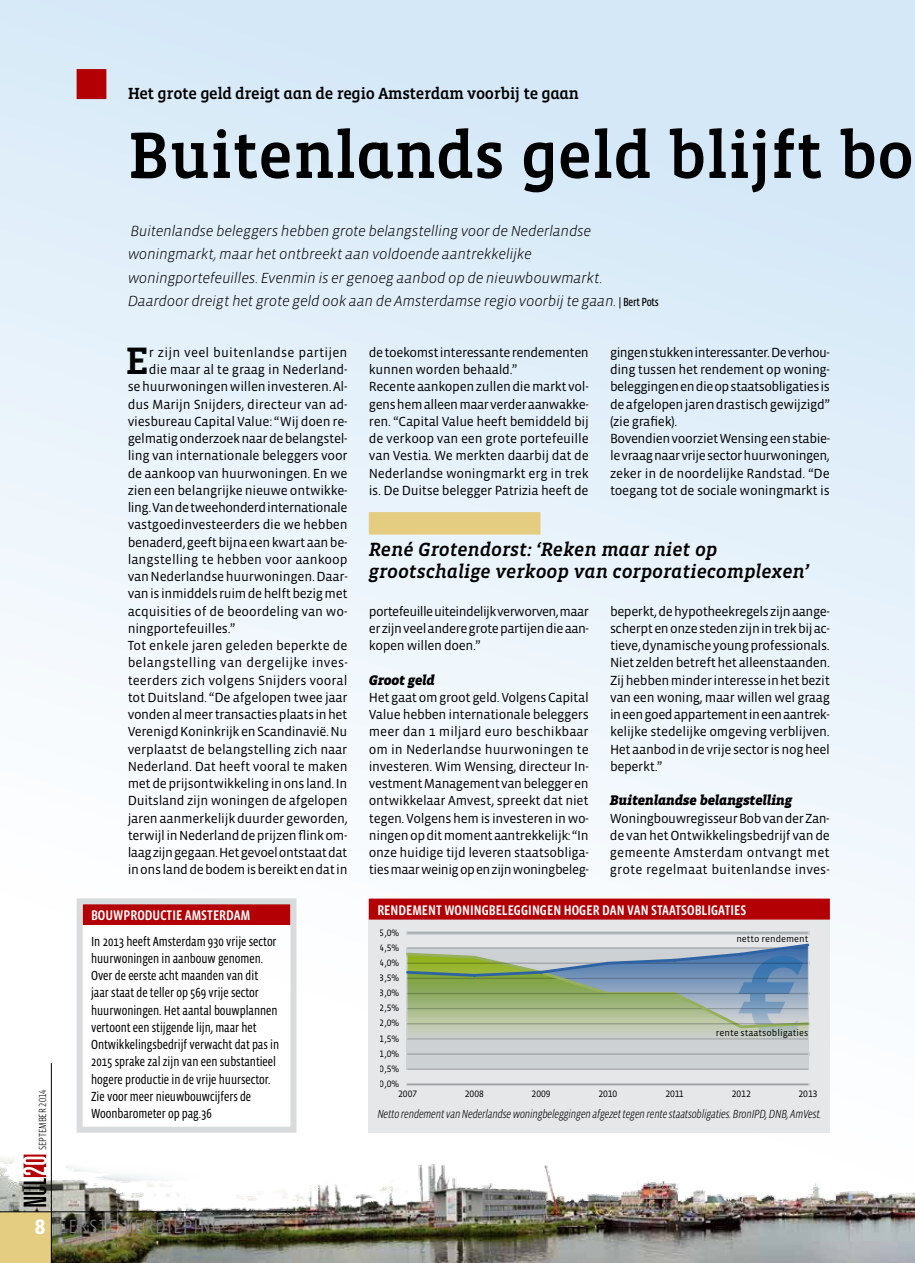
<style>
.page{position:relative;width:915px;height:1263px;background:#fff}
.page>*{position:absolute;margin:0;border:0;box-sizing:border-box;transform-origin:0 0}
.t1{font:500 66.75px "Vista Slab OT";letter-spacing:-.005em;color:#000}
.t2{font:500 39.15px "Vista Slab OT";color:#000}
.t3{font:italic 500 19.5px/22.5px "Vista Slab OT";letter-spacing:-.005em;color:#000}
.t4{font:300 19.5px "Vista Sans Nar OT";letter-spacing:.095em;color:#818084}
.t5{font:500 16.5px "Vista Slab OT";letter-spacing:-.02em;color:#000}
.t6{font:italic 300 15px/23.2px "Vista Sans OT";letter-spacing:-.02em;color:#000}
.t7{font:500 14.25px "Vista Sans Nar OT";color:#fff}
.t8{font:italic 900 14.25px "Vista Slab OT";letter-spacing:-.02em;color:#000}
.t9{font:13.5px/17.2px "Vista Sans OT";letter-spacing:-.02em;color:#000;text-align:justify}
.t10{font:13.5px/17.2px "Vista Sans Nar OT";letter-spacing:-.005em;color:#000}
.t11{font:13.5px "Vista Sans OT";color:#000}
.t12{font:13.5px "Vista Sans OT";letter-spacing:.015em;color:#000}
.t13{font:italic 300 12px "Vista Sans Nar OT";letter-spacing:-.005em;color:#000}
.t14{font:300 10.5px "Vista Sans Nar OT";letter-spacing:-.005em;color:#000}
.t15{font:9.45px "Vista Sans OT";color:#000}
.s1{font-family:"Vista Sans Nar OT";font-weight:400;font-style:normal;font-size:12px}
.s2{font-family:"Vista Slab OT";font-weight:700;font-size:21.3px;color:#fff}
</style>
<div class="page">
<div style="left:0;top:0;width:914px;height:1233px;background:linear-gradient(to bottom,#d3e7f7,#fff)"></div>
<img style="left:0;top:1137px;width:914px;height:126px">
<div style="left:0;top:1212px;width:51px;height:51px;background:#e4cd81"></div>
<hr style="left:0;top:1211px;width:327px;height:1px;background:#000">
<hr style="left:51px;top:1063px;width:1px;height:200px;background:#000">
<svg style="left:24px;top:1154px;width:22px;height:52px"></svg>
<div style="left:77px;top:69px;width:29px;height:30px;background:#b30005"></div>
<div style="left:83px;top:904px;width:207px;height:21px;background:#b30005"></div>
<div style="left:77px;top:898px;width:219px;height:235px;border:6px solid #d8dbdc"></div>
<div style="left:369px;top:512px;width:171px;height:23px;background:#e4cd81"></div>
<div style="left:369px;top:899px;width:460px;height:234px;background:#e5e7e8"></div>
<div style="left:369px;top:898px;width:460px;height:21px;background:#b30005"></div>
<svg style="left:407px;top:1060px;width:400px;height:9px;background:#cbcfd1"></svg>
<hr style="left:407px;top:1069px;width:400px;height:1px;background:#c3c5c8">
<hr style="left:407px;top:932px;width:400px;height:1px;background:#c3c5c8">
<hr style="left:407px;top:1084px;width:400px;height:1px;background:#c3c5c8">
<svg style="left:406px;top:943px;width:404px;height:117px;background:#a3b5a8"></svg>
<p class="t5" style="left:128px;top:85px;width:453px">Het grote geld dreigt aan de regio Amsterdam voorbij te gaan</p>
<h1 class="t1" style="left:128px;top:121px;width:787px">Buitenlands geld blijft bo</h1>
<p class="t14" style="left:37px;top:1150px;width:62px;rotate:-90deg">SEPTEMBER 2014</p>
<p class="t6" style="left:128px;top:220px;width:532px">Buitenlandse beleggers hebben grote belangstelling voor de Nederlandse woningmarkt, maar het ontbreekt aan voldoende aantrekkelijke woningportefeuilles. Evenmin is er genoeg aanbod op de nieuwbouwmarkt.<br>Daardoor dreigt het grote geld ook aan de Amsterdamse regio voorbij te gaan. <span class="s1">| Bert Pots</span></p>
<h2 class="t2" style="left:126px;top:341px;width:25px">E</h2>
<p class="t12" style="left:149px;top:345px;width:200px">r zijn veel buitenlandse partijen</p>
<p class="t9" style="left:609px;top:344px;width:221px;text-align:left">gingen stukken interessanter. De verhou&shy;ding tussen het rendement op woning&shy;beleggingen en die op staatsobligaties is de afgelopen jaren drastisch gewijzigd” (zie grafiek).<br>Bovendien voorziet Wensing een stabie&shy;le vraag naar vrije sector huurwoningen, zeker in de noordelijke Randstad. “De toegang tot de sociale woningmarkt is</p>
<p class="t9" style="left:369px;top:344px;width:221px;text-align:left">de toekomst interessante rendementen kunnen worden behaald.”<br>Recente aankopen zullen die markt vol&shy;gens hem alleen maar verder aanwakke&shy;ren. “Capital Value heeft bemiddeld bij de verkoop van een grote portefeuille van Vestia. We merkten daarbij dat de Nederlandse woningmarkt erg in trek is. De Duitse belegger Patrizia heeft de</p>
<p class="t9" style="left:149px;top:361px;width:200px">die maar al te graag in Nederland-</p>
<p class="t9" style="left:128px;top:378px;width:221px">se huurwoningen willen investeren. Al-</p>
<p class="t9" style="left:128px;top:396px;width:221px">dus Marijn Snijders, directeur van ad-</p>
<p class="t9" style="left:128px;top:413px;width:221px">viesbureau Capital Value: “Wij doen re-</p>
<p class="t9" style="left:128px;top:430px;width:221px">gelmatig onderzoek naar de belangstel-</p>
<p class="t9" style="left:128px;top:447px;width:221px">ling van internationale beleggers voor</p>
<p class="t9" style="left:128px;top:465px;width:221px">de aankoop van huurwoningen. En we</p>
<p class="t9" style="left:128px;top:482px;width:221px">zien een belangrijke nieuwe ontwikke-</p>
<p class="t9" style="left:128px;top:499px;width:221px">ling. Van de tweehonderd internationale</p>
<p class="t9" style="left:128px;top:516px;width:221px">vastgoedinvesteerders die we hebben</p>
<p class="t9" style="left:128px;top:534px;width:221px">benaderd, geeft bijna een kwart aan be-</p>
<p class="t11" style="left:128px;top:552px;width:221px">langstelling te hebben voor aankoop</p>
<p class="t9" style="left:128px;top:568px;width:221px">van Nederlandse huurwoningen. Daar-</p>
<p class="t9" style="left:128px;top:585px;width:221px">van is inmiddels ruim de helft bezig met</p>
<p class="t9" style="left:128px;top:603px;width:221px">acquisities of de beoordeling van wo-</p>
<p class="t9" style="left:128px;top:620px;width:109px">ningportefeuilles.”</p>
<p class="t9" style="left:128px;top:637px;width:221px">Tot enkele jaren geleden beperkte de</p>
<p class="t12" style="left:128px;top:656px;width:221px">belangstelling van dergelijke inves-</p>
<p class="t11" style="left:128px;top:673px;width:221px">teerders zich volgens Snijders vooral</p>
<p class="t9" style="left:128px;top:689px;width:221px">tot Duitsland. “De afgelopen twee jaar</p>
<p class="t9" style="left:128px;top:706px;width:221px">vonden al meer transacties plaats in het</p>
<p class="t9" style="left:128px;top:723px;width:221px">Verenigd Koninkrijk en Scandinavië. Nu</p>
<p class="t9" style="left:128px;top:741px;width:221px">verplaatst de belangstelling zich naar</p>
<p class="t9" style="left:128px;top:758px;width:221px">Nederland. Dat heeft vooral te maken</p>
<p class="t9" style="left:128px;top:775px;width:221px">met de prijsontwikkeling in ons land. In</p>
<p class="t9" style="left:128px;top:792px;width:221px">Duitsland zijn woningen de afgelopen</p>
<p class="t9" style="left:128px;top:810px;width:221px">jaren aanmerkelijk duurder geworden,</p>
<p class="t9" style="left:128px;top:827px;width:221px">terwijl in Nederland de prijzen flink om-</p>
<p class="t9" style="left:128px;top:844px;width:221px">laag zijn gegaan. Het gevoel ontstaat dat</p>
<p class="t9" style="left:128px;top:861px;width:221px">in ons land de bodem is bereikt en dat in</p>
<h3 class="t3" style="left:369px;top:538px;width:441px">René Grotendorst: ‘Reken maar niet op grootschalige verkoop van corporatiecomplexen’</h3>
<p class="t9" style="left:609px;top:603px;width:221px">beperkt, de hypotheekregels zijn aange&shy;scherpt en onze steden zijn in trek bij ac&shy;tieve, dynamische young professionals.<br>Niet zelden betreft het alleenstaanden.<br>Zij hebben minder interesse in het bezit van een woning, maar willen wel graag in een goed appartement in een aantrek&shy;kelijke stedelijke omgeving verblijven.<br>Het aanbod in de vrije sector is nog heel beperkt.”</p>
<p class="t8" style="left:609px;top:793px;width:184px">Buitenlandse belangstelling</p>
<p class="t9" style="left:609px;top:810px;width:221px">Woningbouwregisseur Bob van der Zan&shy;de van het Ontwikkelingsbedrijf van de gemeente Amsterdam ontvangt met grote regelmaat buitenlandse inves-</p>
<p class="t9" style="left:369px;top:603px;width:221px">portefeuille uiteindelijk verworven, maar er zijn veel andere grote partijen die aan&shy;kopen willen doen.”</p>
<p class="t8" style="left:369px;top:672px;width:68px">Groot geld</p>
<p class="t9" style="left:369px;top:689px;width:221px">Het gaat om groot geld. Volgens Capital Value hebben internationale beleggers meer dan 1 miljard euro beschikbaar om in Nederlandse huurwoningen te investeren. Wim Wensing, directeur In&shy;vestment Management van belegger en ontwikkelaar Amvest, spreekt dat niet tegen. Volgens hem is investeren in wo&shy;ningen op dit moment aantrekkelijk: “In onze huidige tijd leveren staatsobliga&shy;ties maar weinig op en zijn woningbeleg-</p>
<p class="t7" style="left:91px;top:908px;width:160px">BOUWPRODUCTIE AMSTERDAM</p>
<p class="t10" style="left:91px;top:933px;width:189px">In 2013 heeft Amsterdam 930 vrije sector huurwoningen in aanbouw genomen.<br>Over de eerste acht maanden van dit jaar staat de teller op 569 vrije sector huurwoningen. Het aantal bouwplannen vertoont een stijgende lijn, maar het Ontwikkelingsbedrijf verwacht dat pas in 2015 sprake zal zijn van een substantieel hogere productie in de vrije huursector.<br>Zie voor meer nieuwbouwcijfers de Woonbarometer op pag.36</p>
<p class="t7" style="left:377px;top:902px;width:370px">RENDEMENT WONINGBELEGGINGEN HOGER DAN VAN STAATSOBLIGATIES</p>
<p class="t15" style="left:380px;top:927px;width:21px">5,0%</p>
<p class="t15" style="left:380px;top:943px;width:21px">4,5%</p>
<p class="t15" style="left:380px;top:958px;width:21px">4,0%</p>
<p class="t15" style="left:380px;top:973px;width:21px">3,5%</p>
<p class="t15" style="left:380px;top:988px;width:21px">3,0%</p>
<p class="t15" style="left:380px;top:1003px;width:21px">2,5%</p>
<p class="t15" style="left:380px;top:1018px;width:21px">2,0%</p>
<p class="t15" style="left:380px;top:1033px;width:21px">1,5%</p>
<p class="t15" style="left:380px;top:1049px;width:21px">1,0%</p>
<p class="t15" style="left:380px;top:1064px;width:21px">0,5%</p>
<p class="t15" style="left:736px;top:934px;width:73px">netto rendement</p>
<p class="t15" style="left:715px;top:1028px;width:94px">rente staatsobligaties</p>
<p class="t15" style="left:380px;top:1079px;width:21px">0,0%</p>
<p class="t15" style="left:398px;top:1089px;width:20px">2007</p>
<p class="t15" style="left:464px;top:1089px;width:20px">2008</p>
<p class="t15" style="left:531px;top:1089px;width:20px">2009</p>
<p class="t15" style="left:598px;top:1089px;width:20px">2010</p>
<p class="t15" style="left:665px;top:1089px;width:20px">2011</p>
<p class="t15" style="left:731px;top:1089px;width:20px">2012</p>
<p class="t15" style="left:798px;top:1089px;width:20px">2013</p>
<p class="t13" style="left:377px;top:1108px;width:445px">Netto rendement van Nederlandse woningbeleggingen afgezet tegen rente staatsobligaties. BronIPD, DNB, AmVest.</p>
<h3 class="t4" style="left:35px;top:1216px;width:188px"><span class="s2">8</span> EERSTE VERDIEPING</h3>
</div>
